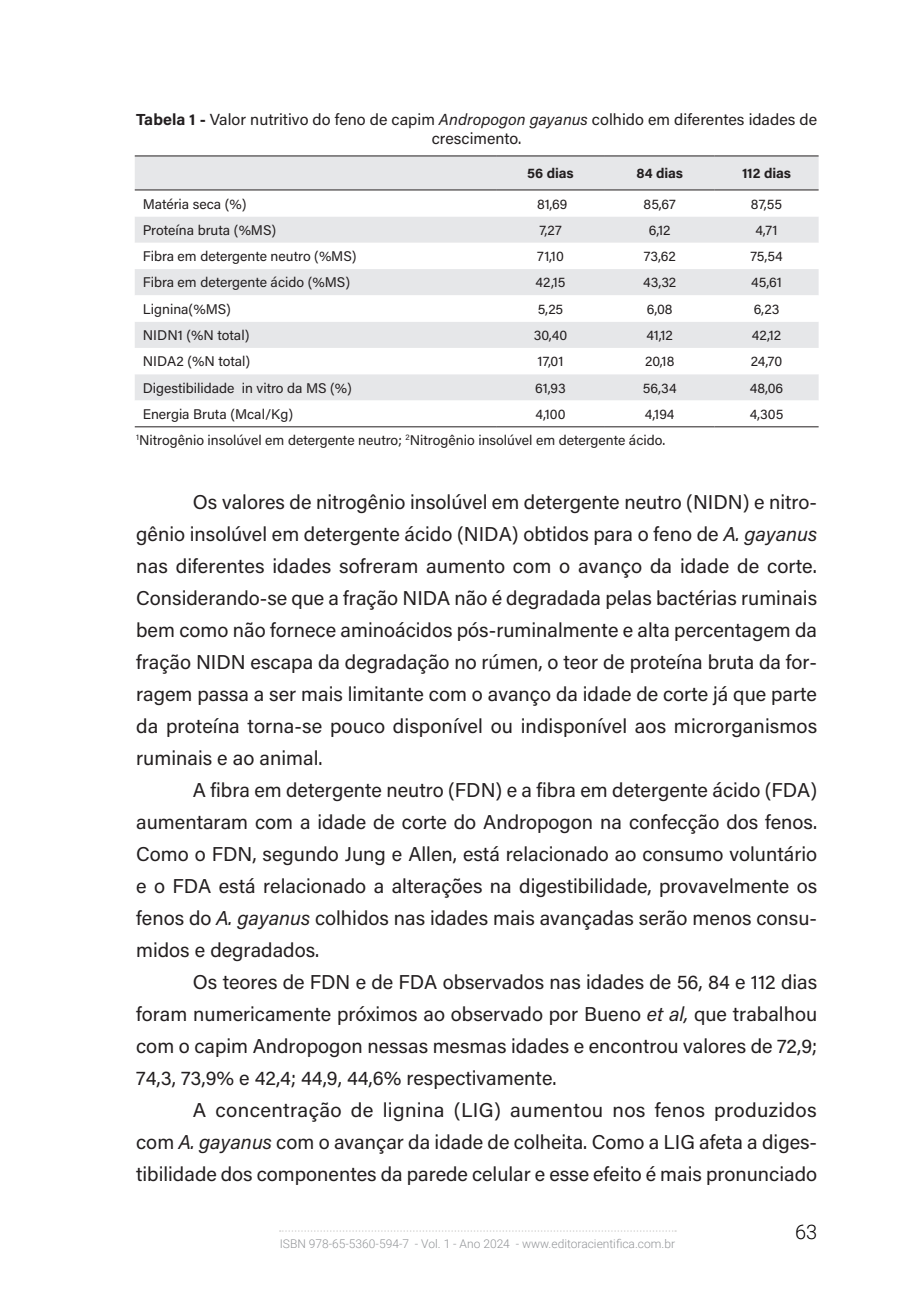
<style>
.page{position:relative;width:908px;height:1304px;background:#fff}
.page>*{position:absolute;margin:0;border:0;box-sizing:border-box;transform-origin:0 0}
._04_texto{font:20px/32px "Acumin Pro";color:#231f20;text-align:justify}
.t1{font:300 20px "Roboto";color:#040101}
._06_figura-quadro-tabela{font:16px/19.2px "Acumin Pro";color:#231f20;text-align:center}
.Texto_Esquerda_Preto{font:14px "Acumin Pro";color:#231f20}
.Texto_Centro_Preto{font:14px "Acumin Pro";letter-spacing:.005em;color:#231f20}
.Texto_Centro_Preto-2{font:700 14px "Acumin Pro";letter-spacing:-.005em;color:#231f20}
.t2{font:300 12px "Roboto";color:#939598}
.s1{font-weight:700}
.s2{font-style:italic}
</style>
<div class="page">
<svg style="left:279px;top:1230px;width:396px;height:2px"></svg>
<div style="left:135px;top:157px;width:683px;height:33px;background:#e6e7e9"></div>
<svg style="left:135px;top:217px;width:683px;height:183px;fill:#e6e7e9"></svg>
<hr style="left:135px;top:156px;width:361px;height:1px;background:#231f20">
<hr style="left:496px;top:156px;width:108px;height:1px;background:#231f20">
<hr style="left:604px;top:156px;width:110px;height:1px;background:#231f20">
<hr style="left:714px;top:156px;width:104px;height:1px;background:#231f20">
<hr style="left:135px;top:190px;width:361px;height:1px;background:#231f20">
<hr style="left:496px;top:190px;width:108px;height:1px;background:#231f20">
<hr style="left:604px;top:190px;width:110px;height:1px;background:#231f20">
<hr style="left:714px;top:190px;width:104px;height:1px;background:#231f20">
<hr style="left:135px;top:426px;width:361px;height:1px;background:#231f20">
<hr style="left:496px;top:426px;width:108px;height:1px;background:#231f20">
<hr style="left:604px;top:426px;width:110px;height:1px;background:#231f20">
<hr style="left:714px;top:426px;width:104px;height:1px;background:#231f20">
<p class="_06_figura-quadro-tabela" style="left:136px;top:109px;width:682px"><span class="s1">Tabela 1 -</span> Valor nutritivo do feno de capim <span class="s2">Andropogon gayanus</span> colhido em diferentes idades de crescimento.</p>
<p class="Texto_Centro_Preto-2" style="left:527px;top:163px;width:48px">56 dias</p>
<p class="Texto_Centro_Preto-2" style="left:636px;top:163px;width:48px">84 dias</p>
<p class="Texto_Centro_Preto-2" style="left:741px;top:163px;width:51px">112 dias</p>
<p class="Texto_Esquerda_Preto" style="left:143px;top:194px;width:105px">Matéria seca (%)</p>
<p class="Texto_Centro_Preto" style="left:537px;top:194px;width:32px">81,69</p>
<p class="Texto_Centro_Preto" style="left:643px;top:194px;width:34px">85,67</p>
<p class="Texto_Centro_Preto" style="left:750px;top:194px;width:33px">87,55</p>
<p class="Texto_Esquerda_Preto" style="left:143px;top:220px;width:135px">Proteína bruta (%MS)</p>
<p class="Texto_Centro_Preto" style="left:539px;top:220px;width:24px">7,27</p>
<p class="Texto_Centro_Preto" style="left:648px;top:220px;width:23px">6,12</p>
<p class="Texto_Centro_Preto" style="left:755px;top:220px;width:24px">4,71</p>
<p class="Texto_Esquerda_Preto" style="left:143px;top:246px;width:215px">Fibra em detergente neutro (%MS)</p>
<p class="Texto_Centro_Preto" style="left:537px;top:246px;width:28px">71,10</p>
<p class="Texto_Centro_Preto" style="left:643px;top:246px;width:33px">73,62</p>
<p class="Texto_Centro_Preto" style="left:750px;top:246px;width:34px">75,54</p>
<p class="Texto_Esquerda_Preto" style="left:143px;top:273px;width:209px">Fibra em detergente ácido (%MS)</p>
<p class="Texto_Centro_Preto" style="left:535px;top:273px;width:31px">42,15</p>
<p class="Texto_Centro_Preto" style="left:642px;top:273px;width:35px">43,32</p>
<p class="Texto_Centro_Preto" style="left:750px;top:273px;width:32px">45,61</p>
<p class="Texto_Esquerda_Preto" style="left:143px;top:299px;width:90px">Lignina(%MS)</p>
<p class="Texto_Centro_Preto" style="left:537px;top:299px;width:27px">5,25</p>
<p class="Texto_Centro_Preto" style="left:646px;top:299px;width:27px">6,08</p>
<p class="Texto_Centro_Preto" style="left:753px;top:299px;width:27px">6,23</p>
<p class="Texto_Esquerda_Preto" style="left:143px;top:325px;width:108px">NIDN1 (%N total)</p>
<p class="Texto_Centro_Preto" style="left:533px;top:325px;width:35px">30,40</p>
<p class="Texto_Centro_Preto" style="left:646px;top:325px;width:28px">41,12</p>
<p class="Texto_Centro_Preto" style="left:751px;top:325px;width:31px">42,12</p>
<p class="Texto_Esquerda_Preto" style="left:143px;top:352px;width:109px">NIDA2 (%N total)</p>
<p class="Texto_Centro_Preto" style="left:537px;top:352px;width:27px">17,01</p>
<p class="Texto_Centro_Preto" style="left:644px;top:352px;width:31px">20,18</p>
<p class="Texto_Centro_Preto" style="left:750px;top:352px;width:33px">24,70</p>
<p class="Texto_Esquerda_Preto" style="left:143px;top:378px;width:210px">Digestibilidade in vitro da MS (%)</p>
<p class="Texto_Centro_Preto" style="left:535px;top:378px;width:32px">61,93</p>
<p class="Texto_Centro_Preto" style="left:642px;top:378px;width:35px">56,34</p>
<p class="Texto_Centro_Preto" style="left:749px;top:378px;width:35px">48,06</p>
<p class="Texto_Esquerda_Preto" style="left:143px;top:404px;width:152px">Energia Bruta (Mcal/Kg)</p>
<p class="Texto_Centro_Preto" style="left:535px;top:404px;width:32px">4,100</p>
<p class="Texto_Centro_Preto" style="left:644px;top:404px;width:31px">4,194</p>
<p class="Texto_Centro_Preto" style="left:749px;top:404px;width:35px">4,305</p>
<p class="Texto_Esquerda_Preto" style="left:136px;top:430px;width:530px"><sup>1</sup>Nitrogênio insolúvel em detergente neutro; <sup>2</sup>Nitrogênio insolúvel em detergente ácido.</p>
<p class="_04_texto" style="left:136px;top:485px;width:682px;text-indent:57px">Os valores de nitrogênio insolúvel em detergente neutro (NIDN) e nitro&shy;gênio insolúvel em detergente ácido (NIDA) obtidos para o feno de <span class="s2">A. gayanus </span>nas diferentes idades sofreram aumento com o avanço da idade de corte.<br>Considerando-se que a fração NIDA não é degradada pelas bactérias ruminais bem como não fornece aminoácidos pós-ruminalmente e alta percentagem da fração NIDN escapa da degradação no rúmen, o teor de proteína bruta da for&shy;ragem passa a ser mais limitante com o avanço da idade de corte já que parte da proteína torna-se pouco disponível ou indisponível aos microrganismos ruminais e ao animal.</p>
<p class="_04_texto" style="left:136px;top:773px;width:682px;text-indent:57px">A fibra em detergente neutro (FDN) e a fibra em detergente ácido (FDA) aumentaram com a idade de corte do Andropogon na confecção dos fenos.<br>Como o FDN, segundo Jung e Allen, está relacionado ao consumo voluntário e o FDA está relacionado a alterações na digestibilidade, provavelmente os fenos do <span class="s2">A. gayanus</span> colhidos nas idades mais avançadas serão menos consu&shy;midos e degradados.</p>
<p class="_04_texto" style="left:136px;top:965px;width:682px;text-indent:57px">Os teores de FDN e de FDA observados nas idades de 56, 84 e 112 dias foram numericamente próximos ao observado por Bueno <span class="s2">et al,</span> que trabalhou com o capim Andropogon nessas mesmas idades e encontrou valores de 72,9; 74,3, 73,9% e 42,4; 44,9, 44,6% respectivamente.</p>
<p class="_04_texto" style="left:136px;top:1093px;width:682px;text-indent:57px">A concentração de lignina (LIG) aumentou nos fenos produzidos com <span class="s2">A. gayanus</span> com o avançar da idade de colheita. Como a LIG afeta a diges&shy;tibilidade dos componentes da parede celular e esse efeito é mais pronunciado</p>
<p class="t2" style="left:279px;top:1235px;width:396px">ISBN 978-65-5360-594-7 - Vol. 1 - Ano 2024 - www.editoracientifica.com.br</p>
<p class="t1" style="left:794px;top:1218px;width:24px">63</p>
</div>
